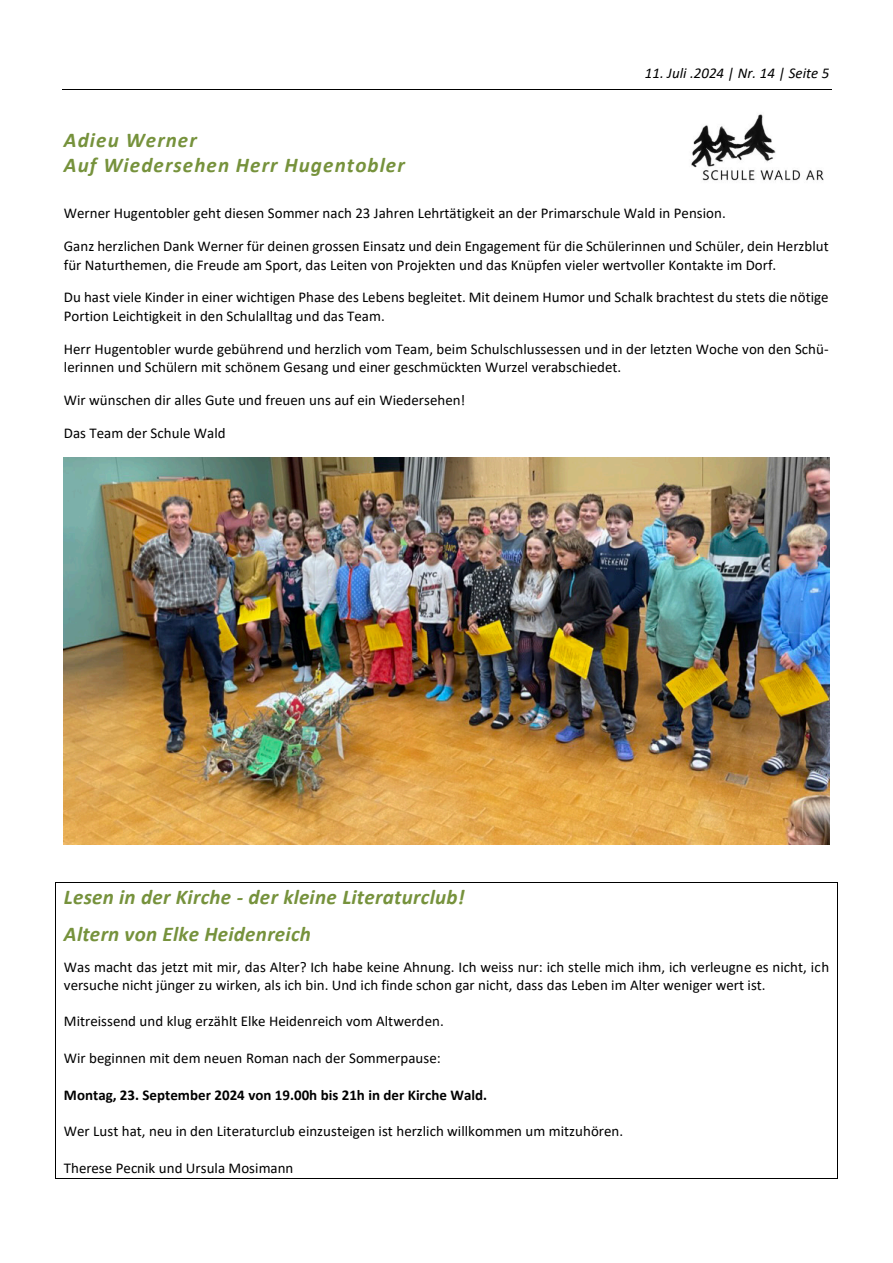
<style>
.page{position:relative;width:893px;height:1263px;background:#fff}
.page>*{position:absolute;margin:0;border:0;box-sizing:border-box;transform-origin:0 0}
.t1{font:italic 700 21px/36.6px "Calibri";letter-spacing:.02em;color:#76923c}
.t2{font:italic 700 21px/25.5px "Calibri";letter-spacing:.055em;color:#76923c}
.t3{font:15px/33px "Calibri";color:#000}
.t4{font:700 15px "Calibri";color:#000}
.t5{font:italic 15px "Calibri";color:#000}
</style>
<div class="page">
<hr style="left:62px;top:89px;width:770px;height:1px;background:#000">
<hr style="left:56px;top:882px;width:782px;height:1px;background:#000">
<hr style="left:56px;top:1178px;width:782px;height:1px;background:#000">
<svg style="left:55px;top:882px;width:1px;height:297px"></svg>
<img style="left:691px;top:114px;width:133px;height:67px">
<img style="left:64px;top:458px;width:766px;height:387px">
<p class="t5" style="left:645px;top:63px;width:186px">11. Juli .2024 | Nr. 14 | Seite 5</p>
<p class="t2" style="left:64px;top:126px;width:342px">Adieu Werner<br>Auf Wiedersehen Herr Hugentobler</p>
<p class="t3" style="left:64px;top:196px;width:766px">Werner Hugentobler geht diesen Sommer nach 23 Jahren Lehrtätigkeit an der Primarschule Wald in Pension.<br>Ganz herzlichen Dank Werner für deinen grossen Einsatz und dein Engagement für die Schülerinnen und Schüler, dein Herzblut</p>
<p class="t3" style="left:64px;top:248px;width:766px">für Naturthemen, die Freude am Sport, das Leiten von Projekten und das Knüpfen vieler wertvoller Kontakte im Dorf.<br>Du hast viele Kinder in einer wichtigen Phase des Lebens begleitet. Mit deinem Humor und Schalk brachtest du stets die nötige</p>
<p class="t3" style="left:64px;top:299px;width:766px">Portion Leichtigkeit in den Schulalltag und das Team.<br>Herr Hugentobler wurde gebührend und herzlich vom Team, beim Schulschlussessen und in der letzten Woche von den Schü-</p>
<p class="t3" style="left:64px;top:350px;width:559px">lerinnen und Schülern mit schönem Gesang und einer geschmückten Wurzel verabschiedet.<br>Wir wünschen dir alles Gute und freuen uns auf ein Wiedersehen!<br>Das Team der Schule Wald</p>
<p class="t1" style="left:64px;top:878px;width:402px">Lesen in der Kirche - der kleine Literaturclub!<br>Altern von Elke Heidenreich</p>
<p class="t3" style="left:64px;top:957px;width:767px;line-height:18.3px">Was macht das jetzt mit mir, das Alter? Ich habe keine Ahnung. Ich weiss nur: ich stelle mich ihm, ich verleugne es nicht, ich versuche nicht jünger zu wirken, als ich bin. Und ich finde schon gar nicht, dass das Leben im Alter weniger wert ist.</p>
<p class="t3" style="left:64px;top:1004px;width:381px">Mitreissend und klug erzählt Elke Heidenreich vom Altwerden.</p>
<p class="t3" style="left:64px;top:1041px;width:378px">Wir beginnen mit dem neuen Roman nach der Sommerpause:</p>
<p class="t4" style="left:64px;top:1084px;width:425px">Montag, 23. September 2024 von 19.00h bis 21h in der Kirche Wald.</p>
<p class="t3" style="left:64px;top:1114px;width:561px">Wer Lust hat, neu in den Literaturclub einzusteigen ist herzlich willkommen um mitzuhören.</p>
<p class="t3" style="left:64px;top:1151px;width:231px">Therese Pecnik und Ursula Mosimann</p>
</div>
